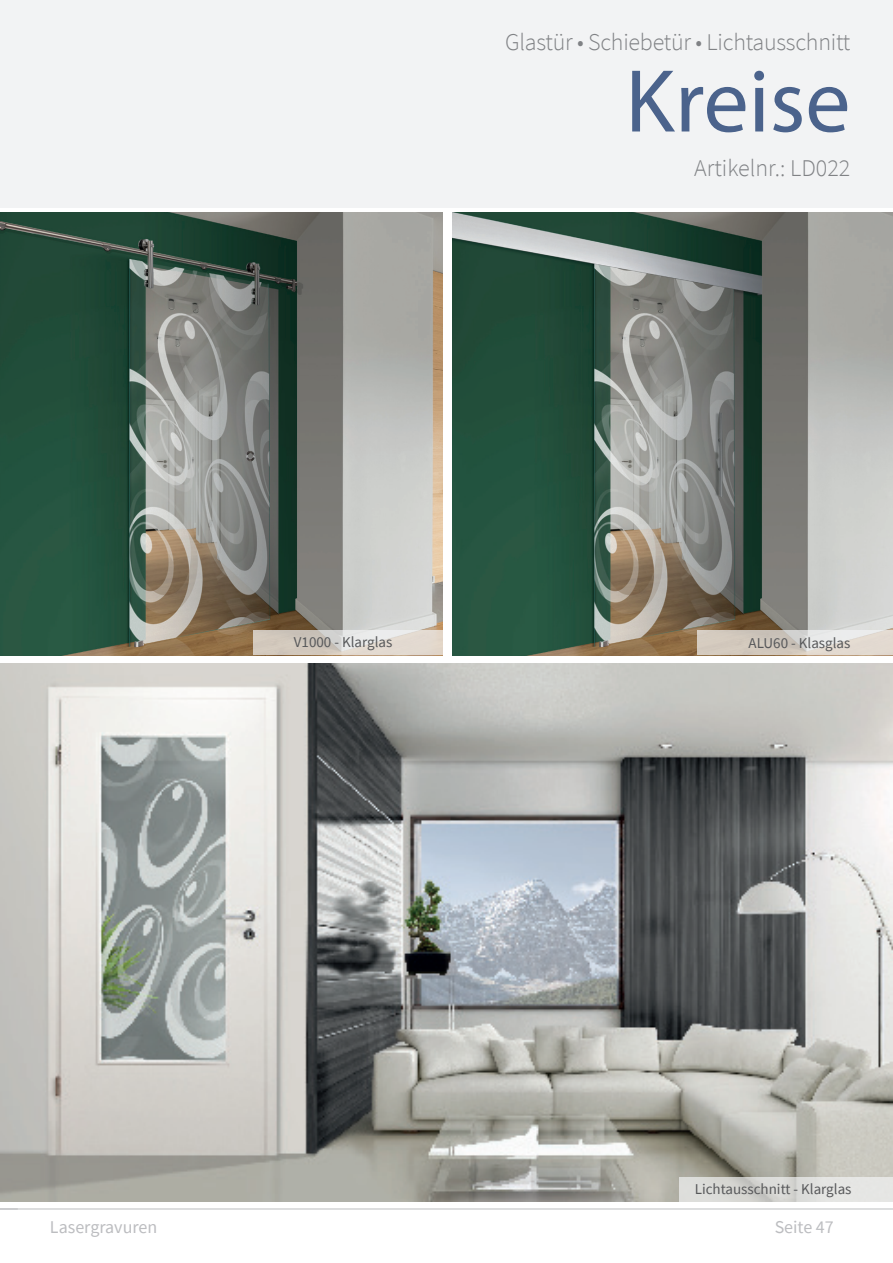
<style>
.page{position:relative;width:893px;height:1263px;background:#fff}
.page>*{position:absolute;margin:0;border:0;box-sizing:border-box;transform-origin:0 0}
.t1{font:90px "Myriad Pro";color:#4b638c}
.t2{font:300 24px "Source Sans Pro";letter-spacing:-.01em;color:#808285}
.t3{font:18px "Source Sans Pro";color:#bcbdc0}
.t4{font:15px "Source Sans Pro";color:#57585a}
</style>
<div class="page">
<div style="left:0;top:0;width:893px;height:208px;background:#f2f3f4"></div>
<hr style="left:0;top:1208px;width:893px;height:1px;background:#bcbdc0">
<img style="left:452px;top:213px;width:441px;height:442px">
<img style="left:0;top:213px;width:442px;height:442px">
<img style="left:0;top:664px;width:893px;height:537px">
<svg style="left:697px;top:630px;width:196px;height:25px;background:#d9d2ca"></svg>
<svg style="left:679px;top:1177px;width:214px;height:25px;background:#dbdcd9"></svg>
<svg style="left:253px;top:630px;width:189px;height:25px;background:#dad3cb"></svg>
<h2 class="t2" style="left:505px;top:27px;width:347px">Glastür • Schiebetür • Lichtausschnitt</h2>
<h1 class="t1" style="left:625px;top:46px;width:227px">Kreise</h1>
<p class="t4" style="left:294px;top:632px;width:100px">V1000 - Klarglas</p>
<h2 class="t2" style="left:694px;top:153px;width:158px">Artikelnr.: LD022</h2>
<p class="t4" style="left:749px;top:634px;width:103px">ALU60 - Klasglas</p>
<p class="t4" style="left:695px;top:1179px;width:158px">Lichtausschnitt - Klarglas</p>
<p class="t3" style="left:50px;top:1216px;width:109px">Lasergravuren</p>
<p class="t3" style="left:775px;top:1216px;width:61px">Seite 47</p>
</div>
